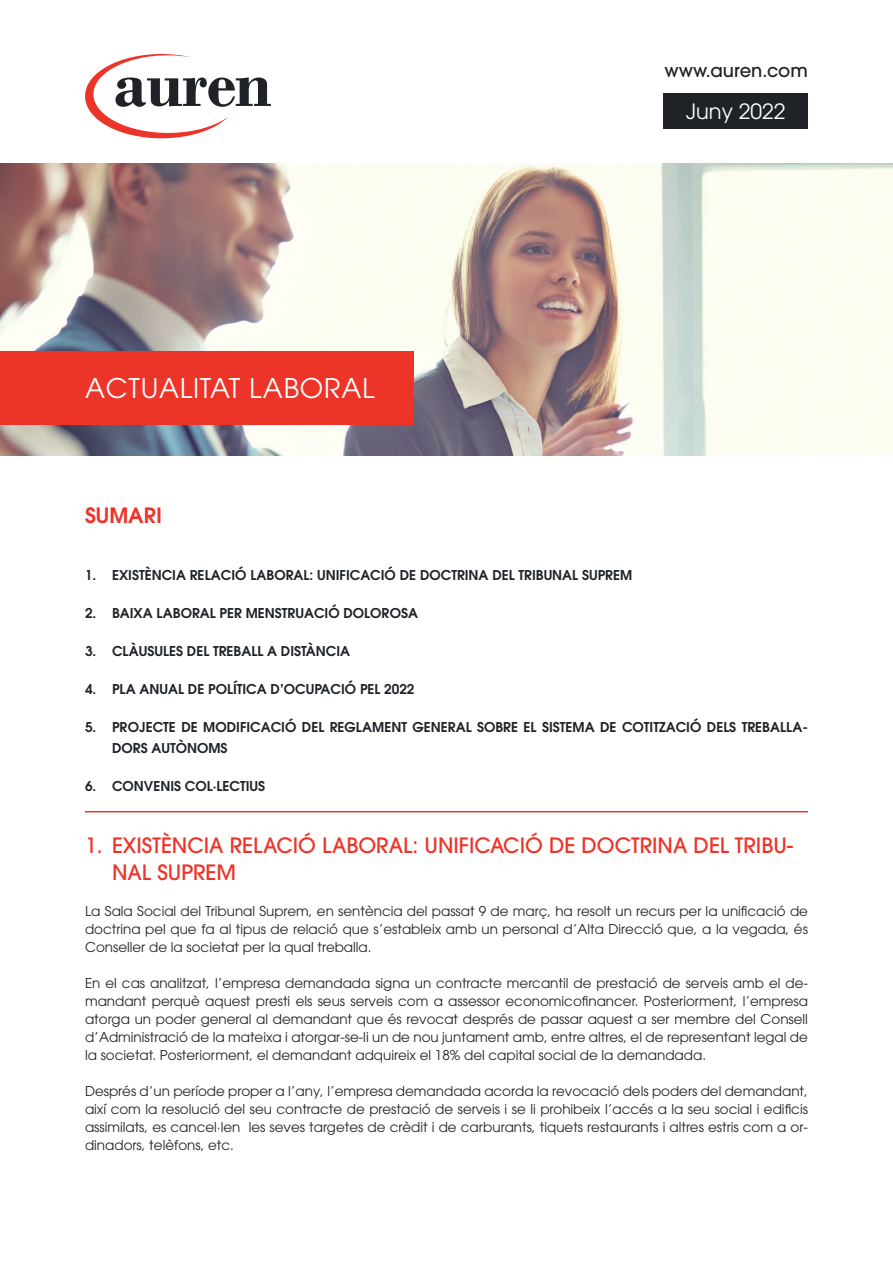
<style>
.page{position:relative;width:893px;height:1263px;background:#fff}
.page>*{position:absolute;margin:0;border:0;box-sizing:border-box;transform-origin:0 0}
.t1{font:27px "ITC Avant Garde Pro";letter-spacing:.03em;color:#fff}
.t2{font:500 21px/27px "ITC Avant Garde Pro";color:#ed3429}
.t3{font:21px "ITC Avant Garde Pro";color:#fff}
.t4{font:600 21px "ITC Avant Garde Pro";color:#ed3429}
.t5{font:500 18px "ITC Avant Garde Pro";color:#1f2327}
.t6{font:13.5px/18px "ITC Avant Garde Pro";color:#1f2327;text-align:justify}
.t7{font:600 13.5px/21px "ITC Avant Garde Pro";color:#1f2327}
</style>
<div class="page">
<hr style="left:85px;top:811px;width:723px;height:1px;background:#ed3429">
<svg style="left:85px;top:54px;width:186px;height:84px"></svg>
<img style="left:0;top:163px;width:893px;height:292px">
<div style="left:0;top:351px;width:414px;height:73px;background:#ed3429"></div>
<div style="left:663px;top:93px;width:145px;height:36px;background:#1f2327"></div>
<h1 class="t1" style="left:85px;top:371px;width:291px">ACTUALITAT LABORAL</h1>
<h2 class="t4" style="left:85px;top:501px;width:78px">SUMARI</h2>
<h3 class="t5" style="left:664px;top:59px;width:145px">www.auren.com</h3>
<h2 class="t3" style="left:686px;top:98px;width:101px">Juny 2022</h2>
<p class="t7" style="left:85px;top:564px;width:549px">1. EXISTÈNCIA RELACIÓ LABORAL: UNIFICACIÓ DE DOCTRINA DEL TRIBUNAL SUPREM</p>
<p class="t7" style="left:85px;top:602px;width:335px">2. BAIXA LABORAL PER MENSTRUACIÓ DOLOROSA</p>
<p class="t7" style="left:85px;top:640px;width:267px">3. CLÀUSULES DEL TREBALL A DISTÀNCIA</p>
<p class="t7" style="left:85px;top:678px;width:331px">4. PLA ANUAL DE POLÍTICA D’OCUPACIÓ PEL 2022</p>
<p class="t7" style="left:112px;top:716px;width:697px;text-indent:-27px">5. PROJECTE DE MODIFICACIÓ DEL REGLAMENT GENERAL SOBRE EL SISTEMA DE COTITZACIÓ DELS TREBALLA-<br>DORS AUTÒNOMS</p>
<p class="t7" style="left:85px;top:775px;width:182px">6. CONVENIS COL·LECTIUS</p>
<h2 class="t2" style="left:112px;top:831px;width:682px;text-indent:-27px">1. EXISTÈNCIA RELACIÓ LABORAL: UNIFICACIÓ DE DOCTRINA DEL TRIBU-<br>NAL SUPREM</h2>
<p class="t6" style="left:85px;top:902px;width:724px">La Sala Social del Tribunal Suprem, en sentència del passat 9 de març, ha resolt un recurs per la unificació de doctrina pel que fa al tipus de relació que s’estableix amb un personal d’Alta Direcció que, a la vegada, és Conseller de la societat per la qual treballa.</p>
<p class="t6" style="left:85px;top:974px;width:724px">En el cas analitzat, l’empresa demandada signa un contracte mercantil de prestació de serveis amb el de&shy;mandant perquè aquest presti els seus serveis com a assessor economicofinancer. Posteriorment, l’empresa atorga un poder general al demandant que és revocat després de passar aquest a ser membre del Consell d’Administració de la mateixa i atorgar-se-li un de nou juntament amb, entre altres, el de representant legal de la societat. Posteriorment, el demandant adquireix el 18% del capital social de la demandada.</p>
<p class="t6" style="left:85px;top:1082px;width:724px">Després d’un període proper a l’any, l’empresa demandada acorda la revocació dels poders del demandant, així com la resolució del seu contracte de prestació de serveis i se li prohibeix l’accés a la seu social i edificis assimilats, es cancel·len les seves targetes de crèdit i de carburants, tiquets restaurants i altres estris com a or&shy;dinadors, telèfons, etc.</p>
</div>
